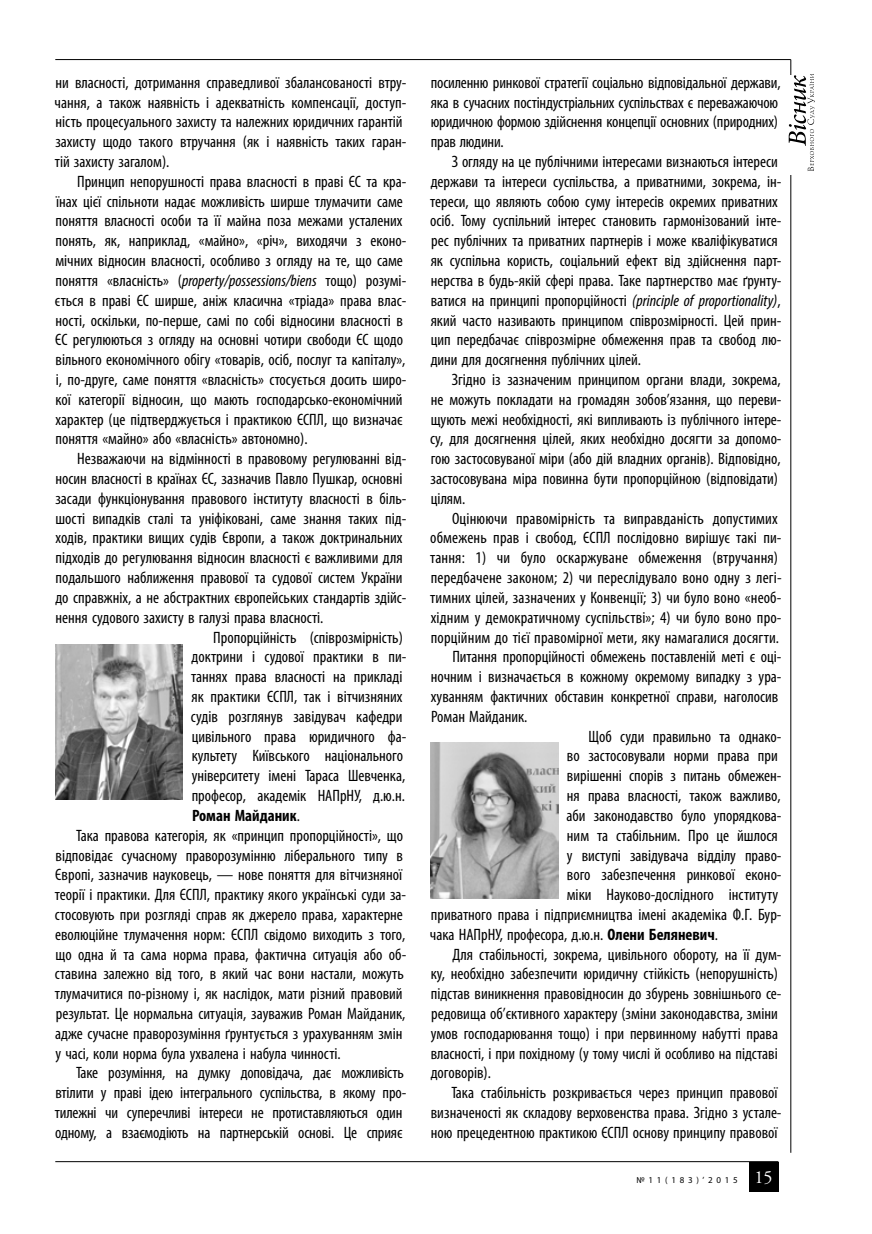
<style>
.page{position:relative;width:872px;height:1234px;background:#fff}
.page>*{position:absolute;margin:0;border:0;box-sizing:border-box;transform-origin:0 0}
.t1{font:condensed 16.5px/19.8px "Myriad Pro";color:#000}
.t2{font:700 condensed 16.5px "Myriad Pro";color:#000}
.t3{font:9px "Myriad Pro";letter-spacing:.41em;color:#000}
.s1{font-style:italic}
.s2{font-weight:400}
.s3{font-weight:700}
.s4{font-family:"Adobe Garamond Pro";font-size:18.3px;color:#fff}
</style>
<div class="page">
<hr style="left:55px;top:59px;width:736px;height:1px;background:#000">
<hr style="left:790px;top:60px;width:1px;height:1092px;background:#000">
<hr style="left:55px;top:1161px;width:723px;height:1px;background:#000">
<div style="left:748px;top:1161px;width:30px;height:30px;background:#000"></div>
<div style="left:786px;top:76px;width:22px;height:99px;background:#fff"></div>
<svg style="left:788px;top:74px;width:26px;height:97px"></svg>
<img style="left:55px;top:644px;width:128px;height:155px">
<img style="left:430px;top:742px;width:128px;height:156px">
<p class="t1" style="left:55px;top:72px;width:353px">ни власності, дотримання справедливої збалансованості втру&shy;чання, а також наявність і адекватність компенсації, доступ&shy;ність процесуального захисту та належних юридичних гарантій захисту щодо такого втручання (як і наявність таких гаран&shy;тій захисту загалом).</p>
<p class="t1" style="left:55px;top:171px;width:353px;text-indent:22px">Принцип непорушності права власності в праві ЄС та кра&shy;їнах цієї спільноти надає можливість ширше тлумачити саме поняття власності особи та її майна поза межами усталених понять, як, наприклад, «майно», «річ», виходячи з еконо&shy;мічних відносин власності, особливо з огляду на те, що саме поняття «власність» (<span class="s1">property/possessions/biens</span> тощо) розумі&shy;ється в праві ЄС ширше, аніж класична «тріада» права влас&shy;ності, оскільки, по-перше, самі по собі відносини власності в ЄС регулюються з огляду на основні чотири свободи ЄС щодо вільного економічного обігу «товарів, осіб, послуг та капіталу», і, по-друге, саме поняття «власність» стосується досить широ&shy;кої категорії відносин, що мають господарсько-економічний характер (це підтверджується і практикою ЄСПЛ, що визначає поняття «майно» або «власність» автономно).</p>
<p class="t1" style="left:77px;top:448px;width:331px">Незважаючи на відмінності в правовому регулюванні від-</p>
<p class="t1" style="left:56px;top:468px;width:348px">носин власності в країнах ЄС, зазначив Павло Пушкар, основні</p>
<p class="t1" style="left:55px;top:488px;width:352px">засади функціонування правового інституту власності в біль-</p>
<p class="t1" style="left:56px;top:508px;width:352px">шості випадків сталі та уніфіковані, саме знання таких під-</p>
<p class="t1" style="left:56px;top:528px;width:348px">ходів, практики вищих судів Європи, а також доктринальних</p>
<p class="t1" style="left:56px;top:547px;width:348px">підходів до регулювання відносин власності є важливими для</p>
<p class="t1" style="left:56px;top:567px;width:348px">подальшого наближення правової та судової систем України</p>
<p class="t1" style="left:55px;top:587px;width:352px">до справжніх, а не абстрактних європейських стандартів здійс-</p>
<p class="t1" style="left:56px;top:607px;width:269px">нення судового захисту в галузі права власності.</p>
<p class="t1" style="left:213px;top:627px;width:191px">Пропорційність (співрозмірність)</p>
<p class="t1" style="left:192px;top:646px;width:216px">доктрини і судової практики в пи-</p>
<p class="t1" style="left:191px;top:666px;width:213px">таннях права власності на прикладі</p>
<p class="t1" style="left:191px;top:686px;width:212px">як практики ЄСПЛ, так і вітчизняних</p>
<p class="t1" style="left:191px;top:706px;width:213px">судів розглянув завідувач кафедри</p>
<p class="t1" style="left:192px;top:726px;width:216px">цивільного права юридичного фа-</p>
<p class="t1" style="left:192px;top:745px;width:213px">культету Київського національного</p>
<p class="t1" style="left:192px;top:765px;width:215px">університету імені Тараса Шевченка,</p>
<p class="t1" style="left:192px;top:785px;width:215px">професор, академік НАПрНУ, д.ю.н.</p>
<p class="t2" style="left:192px;top:804px;width:109px">Роман Майданик<span class="s2">.</span></p>
<p class="t1" style="left:76px;top:825px;width:328px">Така правова категорія, як «принцип пропорційності», що</p>
<p class="t1" style="left:56px;top:844px;width:349px">відповідає сучасному праворозумінню ліберального типу в</p>
<p class="t1" style="left:55px;top:864px;width:348px">Європі, зазначив науковець, — нове поняття для вітчизняної</p>
<p class="t1" style="left:55px;top:884px;width:353px">теорії і практики. Для ЄСПЛ, практику якого українські суди за-</p>
<p class="t1" style="left:55px;top:904px;width:350px">стосовують при розгляді справ як джерело права, характерне</p>
<p class="t1" style="left:55px;top:924px;width:352px">еволюційне тлумачення норм: ЄСПЛ свідомо виходить з того,</p>
<p class="t1" style="left:56px;top:943px;width:352px">що одна й та сама норма права, фактична ситуація або об-</p>
<p class="t1" style="left:55px;top:963px;width:350px">ставина залежно від того, в який час вони настали, можуть</p>
<p class="t1" style="left:55px;top:983px;width:349px">тлумачитися по-різному і, як наслідок, мати різний правовий</p>
<p class="t1" style="left:56px;top:1003px;width:351px">результат. Це нормальна ситуація, зауважив Роман Майданик,</p>
<p class="t1" style="left:55px;top:1023px;width:349px">адже сучасне праворозуміння ґрунтується з урахуванням змін</p>
<p class="t1" style="left:56px;top:1042px;width:287px">у часі, коли норма була ухвалена і набула чинності.</p>
<p class="t1" style="left:76px;top:1062px;width:329px">Таке розуміння, на думку доповідача, дає можливість</p>
<p class="t1" style="left:56px;top:1082px;width:352px">втілити у праві ідею інтегрального суспільства, в якому про-</p>
<p class="t1" style="left:55px;top:1102px;width:349px">тилежні чи суперечливі інтереси не протиставляються один</p>
<p class="t1" style="left:55px;top:1122px;width:349px">одному, а взаємодіють на партнерській основі. Це сприяє</p>
<p class="t1" style="left:431px;top:72px;width:351px">посиленню ринкової стратегії соціально відповідальної держави, яка в сучасних постіндустріальних суспільствах є переважаючою юридичною формою здійснення концепції основних (природних) прав людини.</p>
<p class="t1" style="left:430px;top:151px;width:353px;text-indent:22px">З огляду на це публічними інтересами визнаються інтереси держави та інтереси суспільства, а приватними, зокрема, ін&shy;тереси, що являють собою суму інтересів окремих приватних осіб. Тому суспільний інтерес становить гармонізований інте&shy;рес публічних та приватних партнерів і може кваліфікуватися як суспільна користь, соціальний ефект від здійснення парт&shy;нерства в будь-якій сфері права. Таке партнерство має ґрунту&shy;ватися на принципі пропорційності <span class="s1">(principle of proportionality)</span>, який часто називають принципом співрозмірності. Цей прин&shy;цип передбачає співрозмірне обмеження прав та свобод лю&shy;дини для досягнення публічних цілей.</p>
<p class="t1" style="left:430px;top:369px;width:353px;text-indent:22px">Згідно із зазначеним принципом органи влади, зокрема, не можуть покладати на громадян зобов’язання, що переви&shy;щують межі необхідності, які випливають із публічного інтере&shy;су, для досягнення цілей, яких необхідно досягти за допомо&shy;гою застосовуваної міри (або дій владних органів). Відповідно, застосовувана міра повинна бути пропорційною (відповідати) цілям.</p>
<p class="t1" style="left:452px;top:508px;width:327px">Оцінюючи правомірність та виправданість допустимих</p>
<p class="t1" style="left:430px;top:528px;width:353px">обмежень прав і свобод, ЄСПЛ послідовно вирішує такі пи-</p>
<p class="t1" style="left:430px;top:547px;width:349px">тання: 1) чи було оскаржуване обмеження (втручання)</p>
<p class="t1" style="left:431px;top:567px;width:352px">передбачене законом; 2) чи переслідувало воно одну з легі-</p>
<p class="t1" style="left:430px;top:587px;width:353px">тимних цілей, зазначених у Конвенції; 3) чи було воно «необ-</p>
<p class="t1" style="left:431px;top:607px;width:352px">хідним у демократичному суспільстві»; 4) чи було воно про-</p>
<p class="t1" style="left:431px;top:627px;width:350px">порційним до тієї правомірної мети, яку намагалися досягти.</p>
<p class="t1" style="left:452px;top:646px;width:331px">Питання пропорційності обмежень поставленій меті є оці-</p>
<p class="t1" style="left:431px;top:666px;width:352px">ночним і визначається в кожному окремому випадку з ура-</p>
<p class="t1" style="left:431px;top:686px;width:349px">хуванням фактичних обставин конкретної справи, наголосив</p>
<p class="t1" style="left:431px;top:706px;width:98px">Роман Майданик.</p>
<p class="t1" style="left:588px;top:726px;width:194px">Щоб суди правильно та однако-</p>
<p class="t1" style="left:567px;top:745px;width:212px">во застосовували норми права при</p>
<p class="t1" style="left:567px;top:765px;width:216px">вирішенні спорів з питань обмежен-</p>
<p class="t1" style="left:567px;top:785px;width:215px">ня права власності, також важливо,</p>
<p class="t1" style="left:566px;top:805px;width:216px">аби законодавство було упорядкова-</p>
<p class="t1" style="left:567px;top:825px;width:212px">ним та стабільним. Про це йшлося</p>
<p class="t1" style="left:567px;top:844px;width:215px">у виступі завідувача відділу право-</p>
<p class="t1" style="left:567px;top:864px;width:216px">вого забезпечення ринкової еконо-</p>
<p class="t1" style="left:567px;top:884px;width:213px">міки Науково-дослідного інституту</p>
<p class="t1" style="left:431px;top:904px;width:352px">приватного права і підприємництва імені академіка Ф.Г. Бур-</p>
<p class="t1" style="left:430px;top:924px;width:290px">чака НАПрНУ, професора, д.ю.н. <span class="s3">Олени Беляневич</span>.</p>
<p class="t1" style="left:452px;top:943px;width:331px">Для стабільності, зокрема, цивільного обороту, на її дум-</p>
<p class="t1" style="left:431px;top:963px;width:349px">ку, необхідно забезпечити юридичну стійкість (непорушність)</p>
<p class="t1" style="left:431px;top:983px;width:352px">підстав виникнення правовідносин до збурень зовнішнього се-</p>
<p class="t1" style="left:431px;top:1003px;width:348px">редовища об’єктивного характеру (зміни законодавства, зміни</p>
<p class="t1" style="left:431px;top:1023px;width:349px">умов господарювання тощо) і при первинному набутті права</p>
<p class="t1" style="left:431px;top:1042px;width:348px">власності, і при похідному (у тому числі й особливо на підставі</p>
<p class="t1" style="left:431px;top:1062px;width:62px">договорів).</p>
<p class="t1" style="left:451px;top:1082px;width:328px">Така стабільність розкривається через принцип правової</p>
<p class="t1" style="left:431px;top:1102px;width:352px">визначеності як складову верховенства права. Згідно з устале-</p>
<p class="t1" style="left:431px;top:1122px;width:348px">ною прецедентною практикою ЄСПЛ основу принципу правової</p>
<p class="t3" style="left:636px;top:1173px;width:137px">№11(183)’2015 <span class="s4">15</span></p>
</div>
